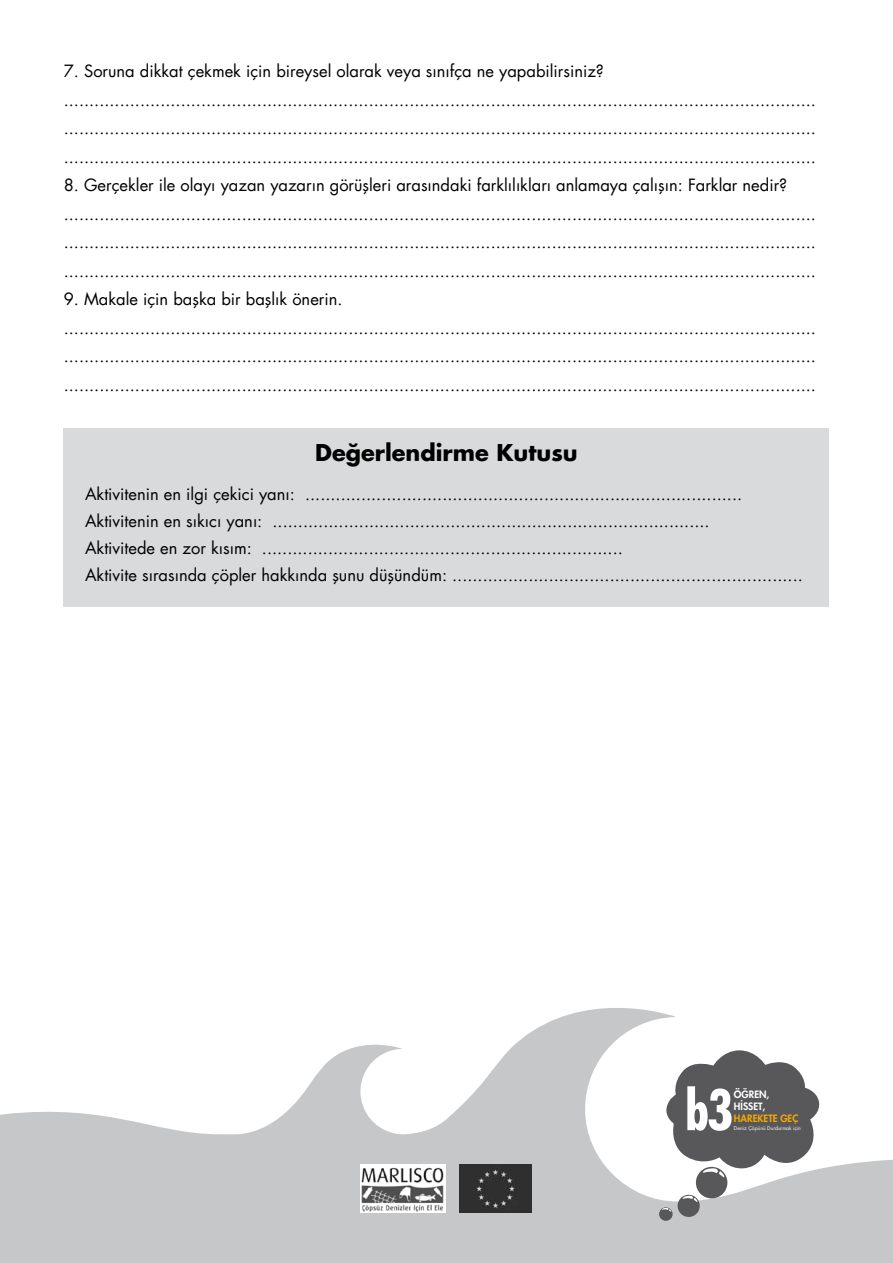
<style>
.page{position:relative;width:893px;height:1263px;background:#fff}
.page>*{position:absolute;margin:0;border:0;box-sizing:border-box;transform-origin:0 0}
.t1{font:700 condensed 54.45px "Futura";color:#fff}
.t2{font:700 22.5px "Futura";color:#000}
.t3{font:16.5px/28.5px "Futura";color:#000}
.t4{font:800 9.75px "Futura";color:#fff}
.t5{font:800 9.75px "Futura";color:#f7a800}
.t6{font:5.1px "Futura";color:#fff}
</style>
<div class="page">
<div style="left:64px;top:428px;width:765px;height:179px;background:#d9dadb"></div>
<svg style="left:0;top:1008px;width:893px;height:255px;fill:#c6c7c8"></svg>
<div style="left:696px;top:1167px;width:31px;height:31px;background:#58585a;border-radius:50%"></div>
<svg style="left:664px;top:1050px;width:157px;height:127px"></svg>
<div style="left:678px;top:1195px;width:22px;height:22px;background:#58585a;border-radius:50%"></div>
<svg style="left:682px;top:1196px;width:16px;height:6px"></svg>
<div style="left:659px;top:1207px;width:14px;height:14px;background:#58585a;border-radius:50%"></div>
<svg style="left:662px;top:1208px;width:9px;height:4px"></svg>
<div style="left:360px;top:1164px;width:85px;height:49px;background:#fff"></div>
<img style="left:361px;top:1167px;width:83px;height:45px">
<img style="left:459px;top:1164px;width:73px;height:49px">
<p class="t3" style="left:64px;top:57px;width:754px">7. Soruna dikkat çekmek için bireysel olarak veya sınıfça ne yapabilirsiniz? .................................................................................................................................................... .................................................................................................................................................... ....................................................................................................................................................</p>
<p class="t3" style="left:64px;top:171px;width:754px">8. Gerçekler ile olayı yazan yazarın görüşleri arasındaki farklılıkları anlamaya çalışın: Farklar nedir? .................................................................................................................................................... .................................................................................................................................................... ....................................................................................................................................................</p>
<p class="t3" style="left:64px;top:285px;width:754px">9. Makale için başka bir başlık önerin. .................................................................................................................................................... .................................................................................................................................................... ....................................................................................................................................................</p>
<h2 class="t2" style="left:315px;top:437px;width:264px">Değerlendirme Kutusu</h2>
<p class="t3" style="left:85px;top:480px;width:719px;line-height:27px">Aktivitenin en ilgi çekici yanı: ......................................................................................<br>Aktivitenin en sıkıcı yanı: ......................................................................................<br>Aktivitede en zor kısım: .......................................................................<br>Aktivite sırasında çöpler hakkında şunu düşündüm: .....................................................................</p>
<h1 class="t1" style="left:685px;top:1075px;width:50px">b3</h1>
<p class="t4" style="left:734px;top:1088px;width:15px">ÖĞREN</p>
<p class="t4" style="left:767px;top:1088px;width:4px">,</p>
<p class="t4" style="left:734px;top:1100px;width:15px">HİSSET</p>
<p class="t4" style="left:763px;top:1100px;width:4px">,</p>
<p class="t5" style="left:734px;top:1112px;width:7px">HAREKETE</p>
<p class="t5" style="left:780px;top:1112px;width:19px">GEÇ</p>
<p class="t6" style="left:734px;top:1124px;width:68px">Deniz Çöpünü Durdurmak için</p>
</div>
